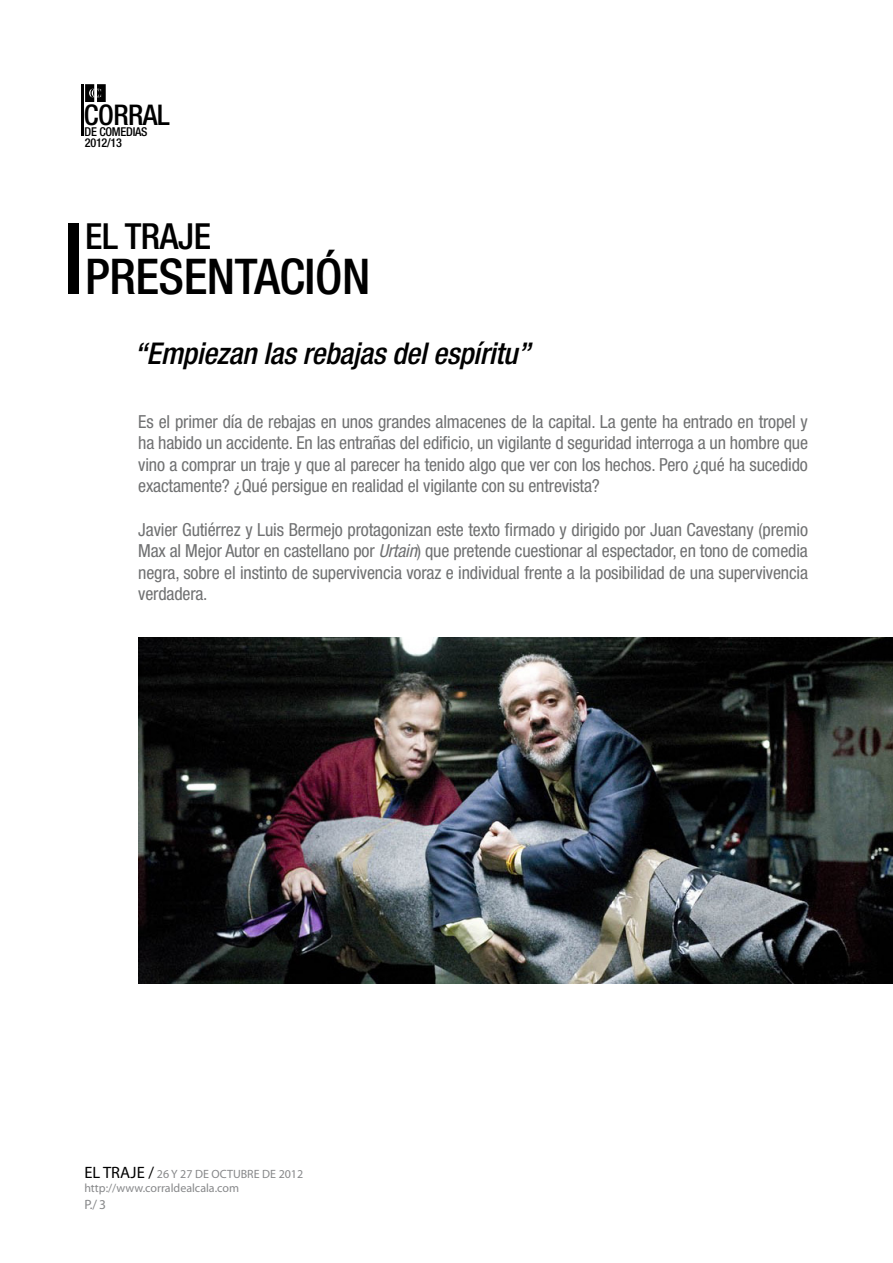
<style>
.page{position:relative;width:893px;height:1263px;background:#fff}
.page>*{position:absolute;margin:0;border:0;box-sizing:border-box;transform-origin:0 0}
.t1{font:500 condensed 49.35px "Helvetica Neue LT Std";letter-spacing:-.01em;color:#000}
.t2{font:500 condensed 36px "Helvetica Neue LT Std";letter-spacing:-.01em;color:#000}
.t3{font:italic 500 condensed 30px "Helvetica Neue LT Std";letter-spacing:-.01em;color:#000}
.t4{font:500 condensed 28.5px "Helvetica Neue LT Std";letter-spacing:-.02em;color:#000}
.t5{font:condensed 18px/21.6px "Helvetica Neue LT Std";letter-spacing:-.01em;color:#707172;text-align:justify}
.t6{font:13.5px "Myriad Pro";color:#87888a}
.t7{font:500 condensed 12.15px/10.8px "Helvetica Neue LT Std";letter-spacing:-.02em;color:#000}
.t8{font:12px "Myriad Pro";color:#87888a}
.s1{font-style:italic}
.s2{font-size:16.5px;color:#000}
</style>
<div class="page">
<svg style="left:85px;top:84px;width:21px;height:18px"></svg>
<hr style="left:81px;top:84px;width:2px;height:52px;background:#000">
<div style="left:68px;top:223px;width:11px;height:71px;background:#000"></div>
<img style="left:138px;top:637px;width:755px;height:346px">
<h3 class="t4" style="left:84px;top:98px;width:87px">CORRAL</h3>
<p class="t7" style="left:85px;top:126px;width:65px">DE COMEDIAS<br>2012/13</p>
<h2 class="t2" style="left:85px;top:215px;width:128px">EL TRAJE</h2>
<h1 class="t1" style="left:85px;top:247px;width:287px">PRESENTACIÓN</h1>
<h3 class="t3" style="left:134px;top:335px;width:398px">“Empiezan las rebajas del espíritu”</h3>
<p class="t5" style="left:138px;top:410px;width:671px">Es el primer día de rebajas en unos grandes almacenes de la capital. La gente ha entrado en tropel y ha habido un accidente. En las entrañas del edificio, un vigilante d seguridad interroga a un hombre que vino a comprar un traje y que al parecer ha tenido algo que ver con los hechos. Pero ¿qué ha sucedido exactamente? ¿Qué persigue en realidad el vigilante con su entrevista?</p>
<p class="t5" style="left:138px;top:518px;width:671px">Javier Gutiérrez y Luis Bermejo protagonizan este texto firmado y dirigido por Juan Cavestany (premio Max al Mejor Autor en castellano por <span class="s1">Urtain</span>) que pretende cuestionar al espectador, en tono de comedia negra, sobre el instinto de supervivencia voraz e individual frente a la posibilidad de una supervivencia verdadera.</p>
<p class="t8" style="left:84px;top:1167px;width:220px"><span class="s2">EL TRAJE /</span> 26 Y 27 DE OCTUBRE DE 2012</p>
<p class="t8" style="left:84px;top:1181px;width:156px">http://www.corraldealcala.com</p>
<p class="t6" style="left:84px;top:1197px;width:23px">P./ 3</p>
</div>
